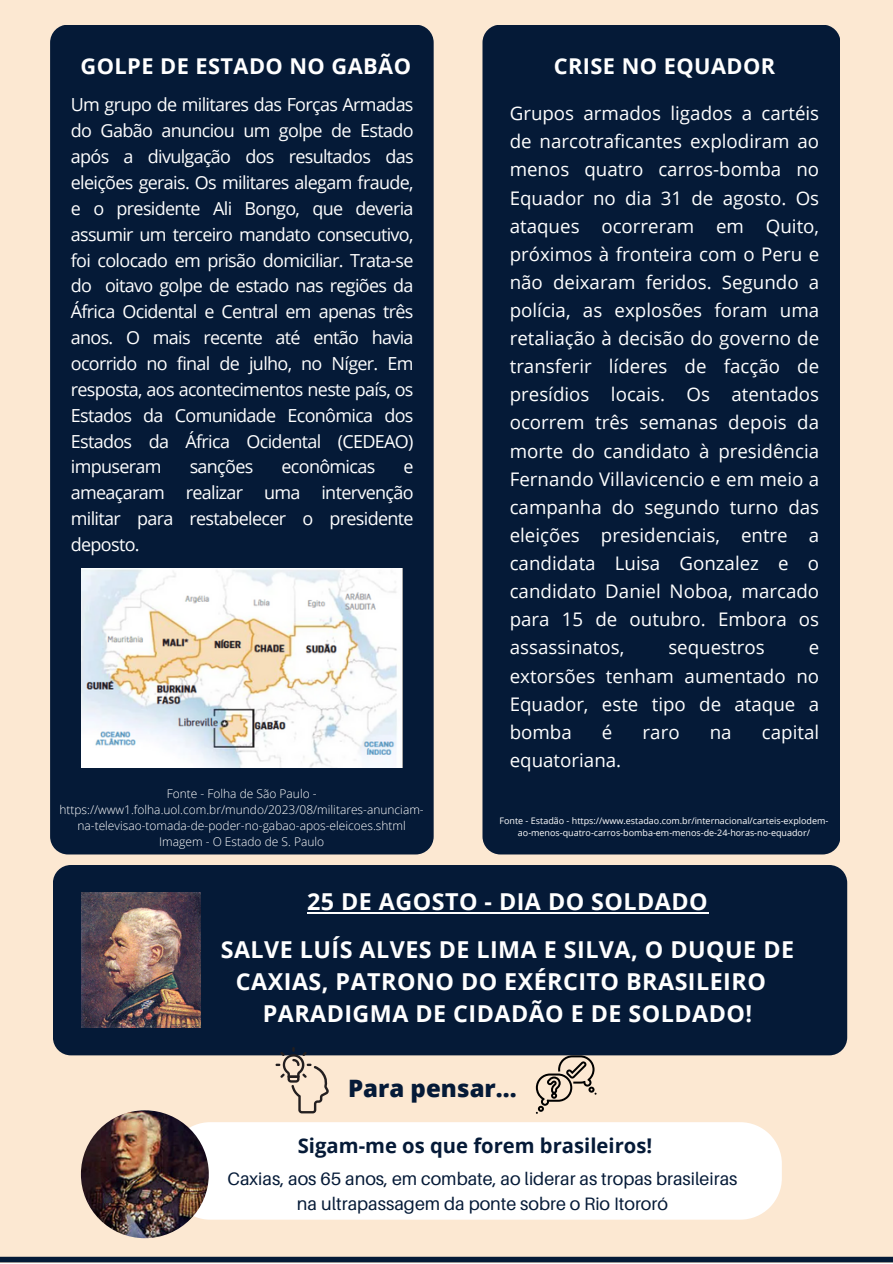
<style>
.page{position:relative;width:893px;height:1264px;background:#fff}
.page>*{position:absolute;margin:0;border:0;box-sizing:border-box;transform-origin:0 0}
.t1{font:800 24px "Open Sans";color:#051a37}
.t2{font:700 23.25px/32.1px "Open Sans";letter-spacing:.02em;color:#fff;text-align:center}
.t3{font:700 21.75px "Open Sans";letter-spacing:.02em;color:#fff}
.t4{font:700 20.25px "Open Sans";color:#051a37}
.t5{font:18.75px/28px "Open Sans";color:#fff;text-align:justify}
.t6{font:18px/25.8px "Open Sans";letter-spacing:-.04em;color:#fff;text-align:justify}
.t7{font:18px/24.8px "Aileron";color:#051a37;text-align:center}
.t8{font:300 12px/16px "Open Sans";color:#fff;text-align:center}
.t9{font:9px/12px "Open Sans";color:#fff;text-align:center}
</style>
<div class="page">
<div style="left:0;top:0;width:892px;height:1262px;background:#fce8d2"></div>
<div style="left:53px;top:865px;width:794px;height:190px;background:#051a37;border-radius:18px"></div>
<div style="left:50px;top:25px;width:383px;height:829px;background:#051a37;border-radius:18px"></div>
<div style="left:184px;top:1122px;width:597px;height:97px;background:#fff"></div>
<div style="left:482px;top:25px;width:358px;height:829px;background:#051a37;border-radius:18px"></div>
<img style="left:81px;top:1110px;width:128px;height:128px;border-radius:50%">
<svg style="left:275px;top:1047px;width:54px;height:66px"></svg>
<svg style="left:536px;top:1055px;width:60px;height:58px"></svg>
<div style="left:0;top:1256px;width:892px;height:6px;background:#051a37"></div>
<img style="left:81px;top:568px;width:321px;height:199px">
<img style="left:81px;top:892px;width:120px;height:135px">
<hr style="left:307px;top:912px;width:401px;height:2px;background:#fff">
<p class="t3" style="left:80px;top:50px;width:332px">GOLPE DE ESTADO NO GABÃO</p>
<p class="t6" style="left:71px;top:91px;width:344px">Um grupo de militares das Forças Armadas do Gabão anunciou um golpe de Estado após a divulgação dos resultados das eleições gerais. Os militares alegam fraude, e o presidente Ali Bongo, que deveria assumir um terceiro mandato consecutivo, foi colocado em prisão domiciliar. Trata-se do oitavo golpe de estado nas regiões da África Ocidental e Central em apenas três anos. O mais recente até então havia ocorrido no final de julho, no Níger. Em resposta, aos acontecimentos neste país, os Estados da Comunidade Econômica dos Estados da África Ocidental (CEDEAO) impuseram</p>
<p class="t6" style="left:190px;top:453px;width:65px">sanções</p>
<p class="t6" style="left:281px;top:453px;width:95px">econômicas</p>
<p class="t6" style="left:71px;top:453px;width:344px;text-indent:332px">e ameaçaram realizar uma intervenção militar para restabelecer o presidente deposto.</p>
<p class="t8" style="left:59px;top:785px;width:366px">Fonte - Folha de São Paulo - https://www1.folha.uol.com.br/mundo/2023/08/militares-anunciam&shy;na-televisao-tomada-de-poder-no-gabao-apos-eleicoes.shtml</p>
<p class="t8" style="left:159px;top:832px;width:166px">Imagem - O Estado de S. Paulo</p>
<p class="t3" style="left:553px;top:50px;width:223px">CRISE NO EQUADOR</p>
<p class="t5" style="left:509px;top:99px;width:311px">Grupos armados ligados a cartéis de narcotraficantes explodiram ao menos quatro carros-bomba no Equador no dia 31 de agosto. Os ataques ocorreram em Quito, próximos à fronteira com o Peru e não deixaram feridos. Segundo a polícia, as explosões foram uma retaliação à decisão do governo de transferir líderes de facção de presídios locais. Os atentados ocorrem três semanas depois da morte do candidato à presidência Fernando Villavicencio e em meio a campanha do segundo turno das eleições presidenciais, entre a candidata Luisa Gonzalez e o candidato Daniel Noboa, marcado para 15 de outubro. Embora os assassinatos,</p>
<p class="t5" style="left:668px;top:633px;width:98px">sequestros</p>
<p class="t5" style="left:509px;top:633px;width:311px;text-indent:299px">e extorsões tenham aumentado no Equador, este tipo de ataque a bomba</p>
<p class="t5" style="left:602px;top:717px;width:12px">é</p>
<p class="t5" style="left:642px;top:717px;width:39px">raro</p>
<p class="t5" style="left:709px;top:717px;width:23px">na</p>
<p class="t5" style="left:761px;top:717px;width:59px">capital</p>
<p class="t5" style="left:509px;top:745px;width:113px">equatoriana.</p>
<p class="t9" style="left:499px;top:814px;width:330px">Fonte - Estadão - https://www.estadao.com.br/internacional/carteis-explodem&shy;ao-menos-quatro-carros-bomba-em-menos-de-24-horas-no-equador/</p>
<p class="t2" style="left:307px;top:885px;width:402px">25 DE AGOSTO - DIA DO SOLDADO</p>
<p class="t2" style="left:221px;top:932px;width:574px">SALVE LUÍS ALVES DE LIMA E SILVA, O DUQUE DE<br>CAXIAS, PATRONO DO EXÉRCITO BRASILEIRO</p>
<p class="t2" style="left:263px;top:996px;width:491px">PARADIGMA DE CIDADÃO E DE SOLDADO!</p>
<p class="t1" style="left:348px;top:1070px;width:170px">Para pensar...</p>
<p class="t4" style="left:298px;top:1131px;width:356px">Sigam-me os que forem brasileiros!</p>
<p class="t7" style="left:227px;top:1166px;width:511px">Caxias, aos 65 anos, em combate, ao liderar as tropas brasileiras na ultrapassagem da ponte sobre o Rio Itororó</p>
</div>
